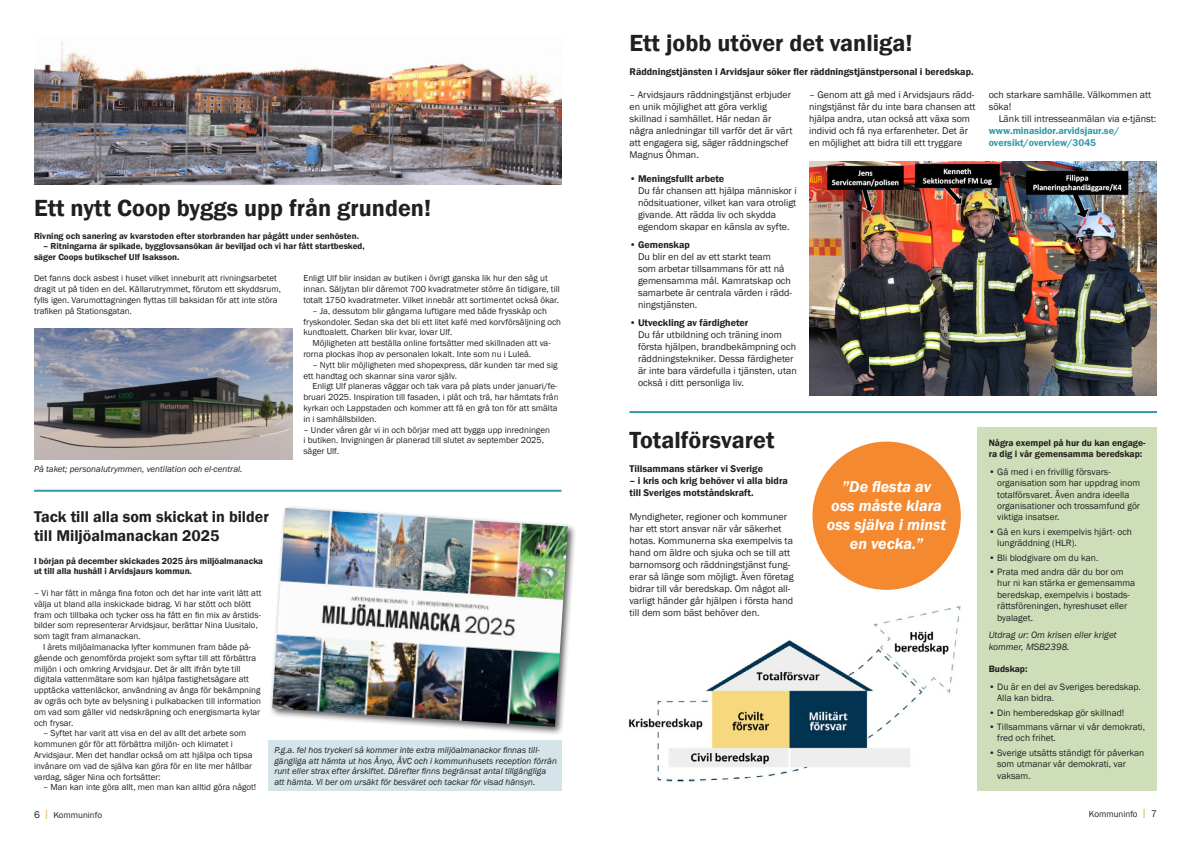
<style>
.page{position:relative;width:1191px;height:842px;background:#fff}
.page>*{position:absolute;margin:0;border:0;box-sizing:border-box;transform-origin:0 0}
.t1{font:600 24px "Franklin Gothic";color:#231f20}
.t2{font:600 16px "Franklin Gothic";color:#231f20}
.t3{font:italic 600 16px "Franklin Gothic";color:#fff}
.t4{font:10px/12px "Franklin Gothic";color:#231f20}
.t5{font:600 10px "Franklin Gothic";color:#231f20}
.t6{font:600 10px "Franklin Gothic";color:#3199a6}
.t7{font:9.5px/11.4px "Franklin Gothic";color:#231f20}
.t8{font:600 9.5px/11.4px "Franklin Gothic";color:#231f20}
.t9{font:italic 9.5px "Franklin Gothic";color:#231f20}
.t10{font:9px/10.8px "Franklin Gothic";color:#231f20}
.t11{font:italic 9px "Franklin Gothic";color:#231f20}
.t12{font:600 9px "Franklin Gothic";color:#231f20}
.s1{font-weight:400}
.s2{font-weight:600;color:#3199a6}
.s3{font-size:10px}
.s4{font-size:14px;color:#e4c77f}
</style>
<div class="page">
<div style="left:268px;top:741px;width:293px;height:50px;background:#d5e4e8"></div>
<hr style="left:34px;top:490px;width:527px;height:2px;background:#3199a6">
<img style="left:34px;top:42px;width:527px;height:143px">
<img style="left:34px;top:329px;width:258px;height:130px">
<div style="left:269px;top:505px;width:308px;height:231px;background:#231f20;opacity:.75"></div>
<img style="left:272px;top:508px;width:296px;height:219px">
<div style="left:977px;top:427px;width:180px;height:364px;background:#cedeb9"></div>
<img style="left:809px;top:162px;width:348px;height:234px">
<hr style="left:629px;top:411px;width:528px;height:2px;background:#3199a6">
<img style="left:628px;top:606px;width:333px;height:176px">
<div style="left:812px;top:442px;width:148px;height:148px;background:#f5892f;border-radius:50%"></div>
<p class="t1" style="left:34px;top:193px;width:398px">Ett nytt Coop byggs upp från grunden!</p>
<p class="t12" style="left:34px;top:230px;width:326px">Rivning och sanering av kvarstoden efter storbranden har pågått under senhösten.</p>
<p class="t12" style="left:43px;top:241px;width:323px">– Ritningarna är spikade, bygglovsansökan är beviljad och vi har fått startbesked,</p>
<p class="t12" style="left:34px;top:252px;width:147px">säger Coops butikschef Ulf Isaksson.</p>
<p class="t10" style="left:34px;top:273px;width:248px">Det fanns dock asbest i huset vilket inneburit att rivningsarbetet dragit ut på tiden en del. Källarutrymmet, förutom ett skyddsrum, fylls igen. Varumottagningen flyttas till baksidan för att inte störa trafiken på Stationsgatan.</p>
<p class="t10" style="left:303px;top:273px;width:258px">Enligt Ulf blir insidan av butiken i övrigt ganska lik hur den såg ut innan. Säljytan blir däremot 700 kvadratmeter större än tidigare, till totalt 1750 kvadratmeter. Vilket innebär att sortimentet också ökar.</p>
<p class="t10" style="left:303px;top:305px;width:259px;text-indent:9px">– Ja, dessutom blir gångarna luftigare med både frysskåp och fryskondoler. Sedan ska det bli ett litet kafé med korvförsäljning och kundtoalett. Charken blir kvar, lovar Ulf.</p>
<p class="t10" style="left:303px;top:338px;width:249px;text-indent:9px">Möjligheten att beställa online fortsätter med skillnaden att va&shy;rorna plockas ihop av personalen lokalt. Inte som nu i Luleå.</p>
<p class="t10" style="left:303px;top:359px;width:256px;text-indent:9px">– Nytt blir möjligheten med shopexpress, där kunden tar med sig ett handtag och skannar sina varor själv.</p>
<p class="t10" style="left:303px;top:381px;width:257px;text-indent:9px">Enligt Ulf planeras väggar och tak vara på plats under januari/fe&shy;bruari 2025. Inspiration till fasaden, i plåt och trä, har hämtats från kyrkan och Lappstaden och kommer att få en grå ton för att smälta in i samhällsbilden.</p>
<p class="t10" style="left:303px;top:424px;width:248px">– Under våren går vi in och börjar med att bygga upp inredningen i butiken. Invigningen är planerad till slutet av september 2025, säger Ulf.</p>
<p class="t11" style="left:34px;top:463px;width:210px">På taket; personalutrymmen, ventilation och el-central.</p>
<p class="t2" style="left:34px;top:506px;width:236px">Tack till alla som skickat in bilder</p>
<p class="t2" style="left:34px;top:525px;width:187px">till Miljöalmanackan 2025</p>
<p class="t12" style="left:34px;top:555px;width:231px">I början på december skickades 2025 års miljöalmanacka</p>
<p class="t12" style="left:34px;top:566px;width:159px">ut till alla hushåll i Arvidsjaurs kommun.</p>
<p class="t10" style="left:34px;top:588px;width:229px">– Vi har fått in många fina foton och det har inte varit lätt att</p>
<p class="t10" style="left:34px;top:598px;width:219px">välja ut bland alla inskickade bidrag. Vi har stött och blött</p>
<p class="t10" style="left:34px;top:609px;width:228px">fram och tillbaka och tycker oss ha fått en fin mix av årstids-</p>
<p class="t10" style="left:34px;top:620px;width:225px">bilder som representerar Arvidsjaur, berättar Nina Uusitalo,</p>
<p class="t10" style="left:34px;top:631px;width:108px">som tagit fram almanackan.</p>
<p class="t10" style="left:43px;top:642px;width:210px">I årets miljöalmanacka lyfter kommunen fram både på-</p>
<p class="t10" style="left:34px;top:652px;width:224px">gående och genomförda projekt som syftar till att förbättra</p>
<p class="t10" style="left:34px;top:663px;width:208px">miljön i och omkring Arvidsjaur. Det är allt ifrån byte till</p>
<p class="t10" style="left:34px;top:674px;width:216px">digitala vattenmätare som kan hjälpa fastighetsägare att</p>
<p class="t10" style="left:34px;top:685px;width:228px">upptäcka vattenläckor, användning av ånga för bekämpning</p>
<p class="t10" style="left:34px;top:696px;width:228px">av ogräs och byte av belysning i pulkabacken till information</p>
<p class="t10" style="left:34px;top:706px;width:228px">om vad som gäller vid nedskräpning och energismarta kylar</p>
<p class="t10" style="left:34px;top:717px;width:41px">och frysar.</p>
<p class="t10" style="left:34px;top:728px;width:220px;text-indent:9px">– Syftet har varit att visa en del av allt det arbete som kommunen gör för att förbättra miljön- och klimatet i Arvidsjaur. Men det handlar också om att hjälpa och tipsa invånare om vad de själva kan göra för en lite mer hållbar vardag, säger Nina och fortsätter:</p>
<p class="t10" style="left:43px;top:782px;width:215px">– Man kan inte göra allt, men man kan alltid göra något!</p>
<p class="t11" style="left:274px;top:745px;width:267px">P.g.a. fel hos tryckeri så kommer inte extra miljöalmanackor finnas till-</p>
<p class="t11" style="left:274px;top:755px;width:284px">gängliga att hämta ut hos Ånyo, ÅVC och i kommunhusets reception förrän</p>
<p class="t11" style="left:274px;top:766px;width:273px">runt eller strax efter årskiftet. Därefter finns begränsat antal tillgängliga</p>
<p class="t11" style="left:274px;top:776px;width:262px">att hämta. Vi ber om ursäkt för besväret och tackar för visad hänsyn.</p>
<p class="t1" style="left:629px;top:28px;width:284px">Ett jobb utöver det vanliga!</p>
<p class="t5" style="left:629px;top:65px;width:346px">Räddningstjänsten i Arvidsjaur söker fler räddningstjänstpersonal i beredskap.</p>
<p class="t4" style="left:629px;top:89px;width:164px">– Arvidsjaurs räddningstjänst erbjuder en unik möjlighet att göra verklig skillnad i samhället. Här nedan är några anledningar till varför det är värt att engagera sig, säger räddningschef Magnus Öhman.</p>
<p class="t5" style="left:629px;top:172px;width:96px"><span class="s1">•</span> Meningsfullt arbete</p>
<p class="t4" style="left:638px;top:185px;width:160px">Du får chansen att hjälpa människor i nödsituationer, vilket kan vara otroligt givande. Att rädda liv och skydda egendom skapar en känsla av syfte.</p>
<p class="t5" style="left:629px;top:238px;width:62px"><span class="s1">•</span> Gemenskap</p>
<p class="t4" style="left:638px;top:251px;width:155px">Du blir en del av ett starkt team<br>som arbetar tillsammans för att nå gemensamma mål. Kamratskap och samarbete är centrala värden i rädd&shy;ningstjänsten.</p>
<p class="t5" style="left:629px;top:316px;width:120px"><span class="s1">•</span> Utveckling av färdigheter</p>
<p class="t4" style="left:638px;top:329px;width:160px">Du får utbildning och träning inom första hjälpen, brandbekämpning och räddningstekniker. Dessa färdigheter är inte bara värdefulla i tjänsten, utan också i ditt personliga liv.</p>
<p class="t4" style="left:809px;top:89px;width:168px">– Genom att gå med i Arvidsjaurs rädd&shy;ningstjänst får du inte bara chansen att hjälpa andra, utan också att växa som individ och få nya erfarenheter. Det är en möjlighet att bidra till ett tryggare</p>
<p class="t4" style="left:988px;top:89px;width:164px">och starkare samhälle. Välkommen att söka!</p>
<p class="t4" style="left:988px;top:113px;width:169px;text-indent:10px">Länk till intresseanmälan via e-tjänst: <span class="s2">www.minasidor.arvidsjaur.se/</span></p>
<p class="t6" style="left:988px;top:136px;width:109px">oversikt/overview/3045</p>
<p class="t1" style="left:629px;top:426px;width:146px">Totalförsvaret</p>
<p class="t5" style="left:629px;top:463px;width:135px">Tillsammans stärker vi Sverige</p>
<p class="t5" style="left:629px;top:475px;width:160px">– i kris och krig behöver vi alla bidra</p>
<p class="t5" style="left:629px;top:487px;width:126px">till Sveriges motståndskraft.</p>
<p class="t4" style="left:629px;top:511px;width:166px">Myndigheter, regioner och kommuner har ett stort ansvar när vår säkerhet hotas. Kommunerna ska exempelvis ta hand om äldre och sjuka och se till att barnomsorg och räddningstjänst fung&shy;erar så länge som möjligt. Även företag bidrar till vår beredskap. Om något all&shy;varligt händer går hjälpen i första hand till dem som bäst behöver den.</p>
<p class="t3" style="left:842px;top:476px;width:90px">”De flesta av</p>
<p class="t3" style="left:831px;top:495px;width:112px">oss måste klara</p>
<p class="t3" style="left:827px;top:514px;width:121px">oss själva i minst</p>
<p class="t3" style="left:850px;top:534px;width:75px">en vecka.”</p>
<p class="t8" style="left:988px;top:437px;width:158px">Några exempel på hur du kan engage&shy;ra dig i vår gemensamma beredskap:</p>
<p class="t7" style="left:988px;top:466px;width:124px">• Gå med i en frivillig försvars-</p>
<p class="t7" style="left:997px;top:478px;width:144px">organisation som har uppdrag inom totalförsvaret. Även andra ideella organisationer och trossamfund gör viktiga insatser.</p>
<p class="t7" style="left:997px;top:526px;width:136px;text-indent:-9px">• Gå en kurs i exempelvis hjärt- och lungräddning (HLR).</p>
<p class="t7" style="left:988px;top:552px;width:111px">• Bli blodgivare om du kan.</p>
<p class="t7" style="left:997px;top:566px;width:140px;text-indent:-9px">• Prata med andra där du bor om hur ni kan stärka er gemensamma beredskap, exempelvis i bostads&shy;rättsföreningen, hyreshuset eller byalaget.</p>
<p class="t9" style="left:988px;top:629px;width:130px">Utdrag ur: Om krisen eller kriget</p>
<p class="t9" style="left:988px;top:640px;width:82px">kommer, MSB2398.</p>
<p class="t8" style="left:988px;top:663px;width:40px">Budskap:</p>
<p class="t7" style="left:997px;top:681px;width:145px;text-indent:-9px">• Du är en del av Sveriges beredskap.<br>Alla kan bidra.</p>
<p class="t7" style="left:988px;top:707px;width:137px">• Din hemberedskap gör skillnad!</p>
<p class="t7" style="left:997px;top:721px;width:149px;text-indent:-9px">• Tillsammans värnar vi vår demokrati, fred och frihet.</p>
<p class="t7" style="left:997px;top:747px;width:149px;text-indent:-9px">• Sverige utsätts ständigt för påverkan som utmanar vår demokrati, var vaksam.</p>
<p class="t10" style="left:34px;top:809px;width:69px"><span class="s3">6</span> <span class="s4">I</span> Kommuninfo</p>
<p class="t10" style="left:1089px;top:809px;width:69px">Kommuninfo <span class="s4">I</span> <span class="s3">7</span></p>
</div>
